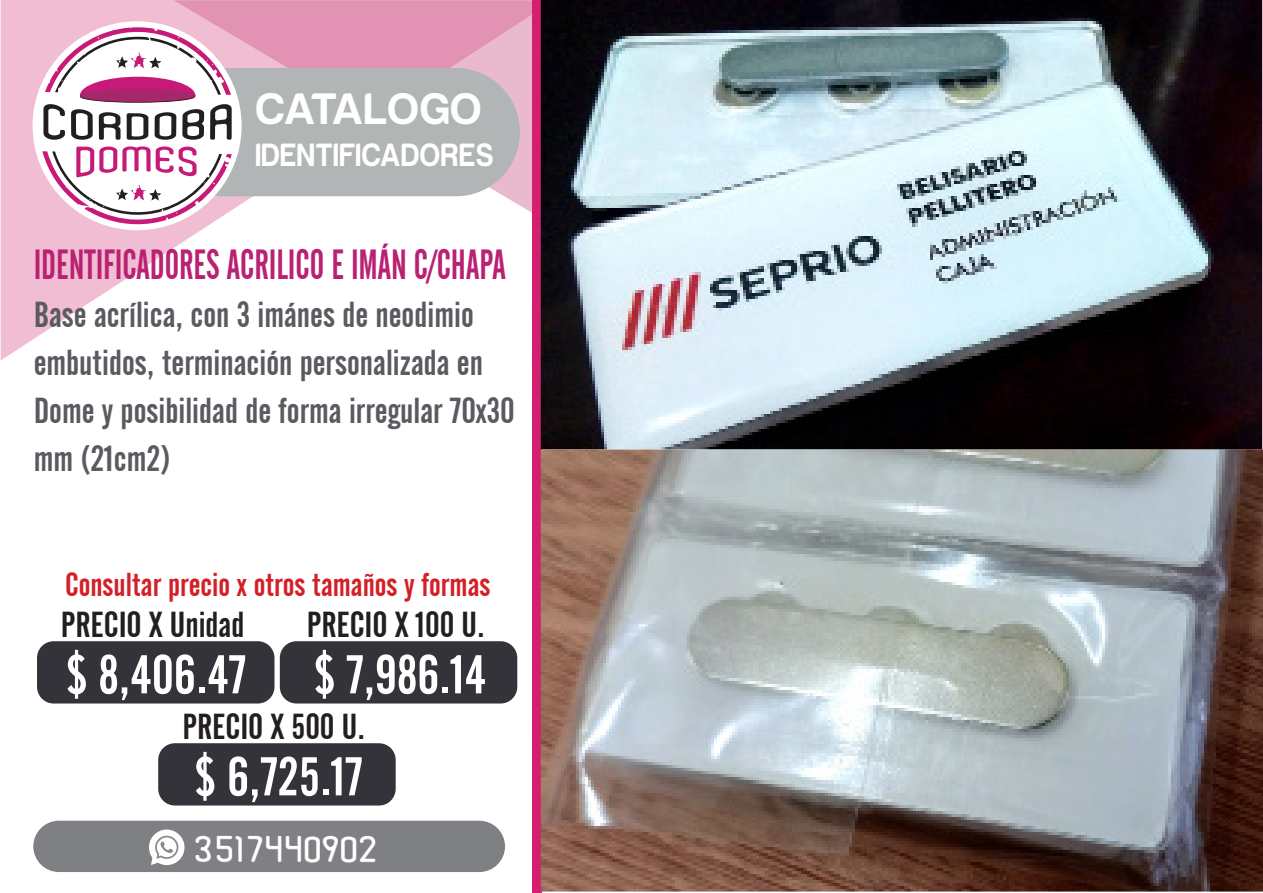
<style>
.page{position:relative;width:1263px;height:893px;background:#fff}
.page>*{position:absolute;margin:0;border:0;box-sizing:border-box;transform-origin:0 0}
.precios{font:54px "Alternate Gothic No 2 BT";color:#fff}
.t1{font:700 45px "Harabara Mais Bold Harabara Mais";color:#fff}
.PRODUCTO{font:42px "Alternate Gothic No 2 BT";color:#ba2172;scale:.82 1}
.detalle{font:36px/48px "Alternate Gothic No 2 BT";color:#595b61}
.t2{font:36px "Alternate Gothic No 2 BT";color:#231f20}
.t3{font:35.4px "Adidas Unity";color:#fff}
.t4{font:33px "Alternate Gothic No 2 BT";color:#d32026}
.t5{font:700 33px "Harabara Mais Bold Harabara Mais";color:#fff;scale:.89 1}
</style>
<div class="page">
<svg style="left:1px;top:0;width:372px;height:360px"></svg>
<div style="left:532px;top:0;width:10px;height:893px;background:#d41f70"></div>
<div style="left:159px;top:68px;width:361px;height:128px;background:#b2b5b5;border-radius:64px"></div>
<div style="left:33px;top:21px;width:209px;height:209px;background:#fff;border-radius:50%"></div>
<svg style="left:43px;top:0;width:498px;height:140px"></svg>
<svg style="left:42px;top:146px;width:190px;height:78px"></svg>
<div style="left:33px;top:821px;width:472px;height:51px;background:#7e8083;border-radius:26px"></div>
<svg style="left:149px;top:829px;width:36px;height:36px"></svg>
<img style="left:541px;top:0;width:722px;height:892px">
<div style="left:37px;top:641px;width:237px;height:62px;background:#333339;border-radius:17px"></div>
<div style="left:158px;top:743px;width:238px;height:62px;background:#333339;border-radius:17px"></div>
<div style="left:280px;top:641px;width:237px;height:62px;background:#333339;border-radius:17px"></div>
<p class="t1" style="left:255px;top:82px;width:228px">CATALOGO</p>
<p class="t5" style="left:255px;top:135px;width:270px">IDENTIFICADORES</p>
<p class="PRODUCTO" style="left:34px;top:241px;width:577px">IDENTIFICADORES ACRILICO E IMÁN C/CHAPA</p>
<p class="detalle" style="left:34px;top:291px;width:483px">Base acrílica, con 3 imánes de neodimio embutidos, terminación personalizada en Dome y posibilidad de forma irregular 70x30 mm (21cm2)</p>
<p class="t4" style="left:65px;top:566px;width:427px">Consultar precio x otros tamaños y formas</p>
<p class="t2" style="left:61px;top:604px;width:185px">PRECIO X Unidad</p>
<p class="precios" style="left:66px;top:645px;width:182px">$ 8,406.47</p>
<p class="t2" style="left:307px;top:604px;width:180px">PRECIO X 100 U.</p>
<p class="precios" style="left:314px;top:645px;width:174px">$ 7,986.14</p>
<p class="t2" style="left:183px;top:706px;width:184px">PRECIO X 500 U.</p>
<p class="precios" style="left:194px;top:747px;width:170px">$ 6,725.17</p>
<p class="t3" style="left:194px;top:829px;width:186px">3517440902</p>
</div>
